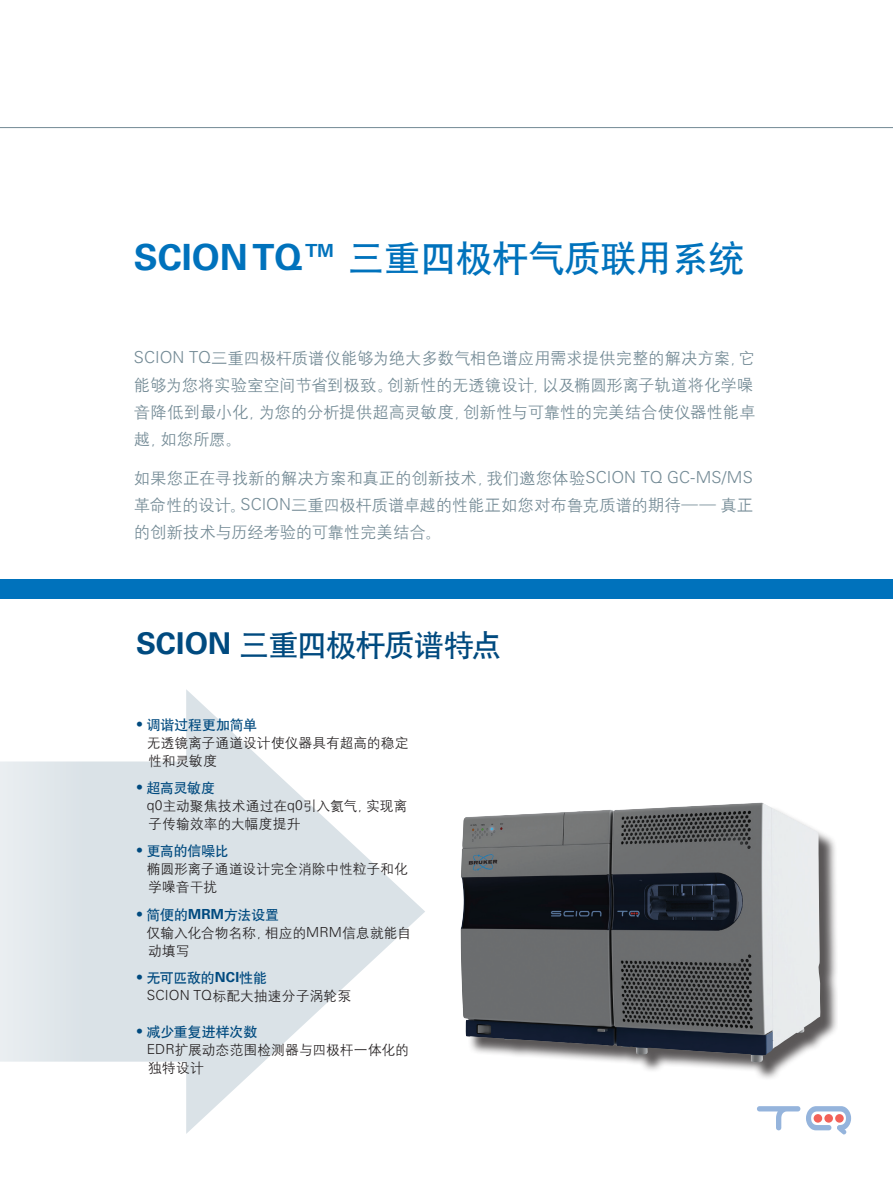
<style>
.page{position:relative;width:893px;height:1187px;background:#fff}
.page>*{position:absolute;margin:0;border:0;box-sizing:border-box;transform-origin:0 0}
.t1{font:36px "H Yb 1 gj";color:#0072bc}
.t2{font:30px "H Yb 1 gj";letter-spacing:-.03em;color:#004a7f}
.t3{font:16.5px/27px "H Yg 2 gj";letter-spacing:-.015em;color:#738a95}
.t4{font:13.8px/18px "H Yg 2 gj";letter-spacing:-.005em;color:#231f20}
.t5{font:13.8px "H Yb 1 gj";letter-spacing:-.01em;color:#004a7f}
.s1{font-family:"Univers LT Std";font-weight:700}
.s2{font-family:"Univers LT Std";font-weight:300}
.s3{font-family:"Univers";font-weight:700}
</style>
<div class="page">
<svg style="left:757px;top:1106px;width:43px;height:24px"></svg>
<svg style="left:806px;top:1106px;width:45px;height:29px"></svg>
<div style="left:0;top:761px;width:200px;height:300px;background:#dae2e7"></div>
<svg style="left:186px;top:689px;width:239px;height:444px"></svg>
<div style="left:0;top:578px;width:893px;height:20px;background:#0072bc"></div>
<div style="left:463px;top:805px;width:375px;height:275px;background:#231f20;opacity:.75"></div>
<img style="left:460px;top:802px;width:361px;height:260px">
<hr style="left:0;top:127px;width:893px;height:1px;background:#738a95">
<h1 class="t1" style="left:134px;top:240px;width:612px"><span class="s1">SCION TQ™</span> 三重四极杆气质联用系统</h1>
<p class="t3" style="left:134px;top:344px;width:623px"><span class="s2">SCION TQ</span>三重四极杆质谱仪能够为绝大多数气相色谱应用需求提供完整的解决方案，它能够为您将实验室空间节省到极致。创新性的无透镜设计，以及椭圆形离子轨道将化学噪音降低到最小化，为您的分析提供超高灵敏度，创新性与可靠性的完美结合使仪器性能卓越，如您所愿。</p>
<p class="t3" style="left:134px;top:464px;width:621px;text-align:justify">如果您正在寻找新的解决方案和真正的创新技术，我们邀您体验<span class="s2">SCION TQ GC-MS/MS</span>革命性的设计。<span class="s2">SCION</span>三重四极杆质谱卓越的性能正如您对布鲁克质谱的期待—— 真正的创新技术与历经考验的可靠性完美结合。</p>
<h2 class="t2" style="left:136px;top:630px;width:367px"><span class="s1">SCION</span> 三重四极杆质谱特点</h2>
<p class="t5" style="left:136px;top:718px;width:123px"><span class="s3">•</span> 调谐过程更加简单</p>
<p class="t4" style="left:147px;top:734px;width:264px">无透镜离子通道设计使仪器具有超高的稳定性和灵敏度</p>
<p class="t5" style="left:136px;top:781px;width:81px"><span class="s3">•</span> 超高灵敏度</p>
<p class="t4" style="left:147px;top:797px;width:262px"><span class="s2">q0</span>主动聚焦技术通过在<span class="s2">q0</span>引入氦气，实现离子传输效率的大幅度提升</p>
<p class="t5" style="left:136px;top:844px;width:94px"><span class="s3">•</span> 更高的信噪比</p>
<p class="t4" style="left:147px;top:860px;width:263px">椭圆形离子通道设计完全消除中性粒子和化学噪音干扰</p>
<p class="t5" style="left:136px;top:907px;width:145px"><span class="s3">•</span> 简便的<span class="s1">MRM</span>方法设置</p>
<p class="t4" style="left:147px;top:923px;width:266px">仅输入化合物名称，相应的<span class="s2">MRM</span>信息就能自动填写</p>
<p class="t5" style="left:136px;top:970px;width:132px"><span class="s3">•</span> 无可匹敌的<span class="s1">NCI</span>性能</p>
<p class="t4" style="left:147px;top:986px;width:206px"><span class="s2">SCION TQ</span>标配大抽速分子涡轮泵</p>
<p class="t5" style="left:136px;top:1024px;width:123px"><span class="s3">•</span> 减少重复进样次数</p>
<p class="t4" style="left:147px;top:1040px;width:264px"><span class="s2">EDR</span>扩展动态范围检测器与四极杆一体化的独特设计</p>
</div>
